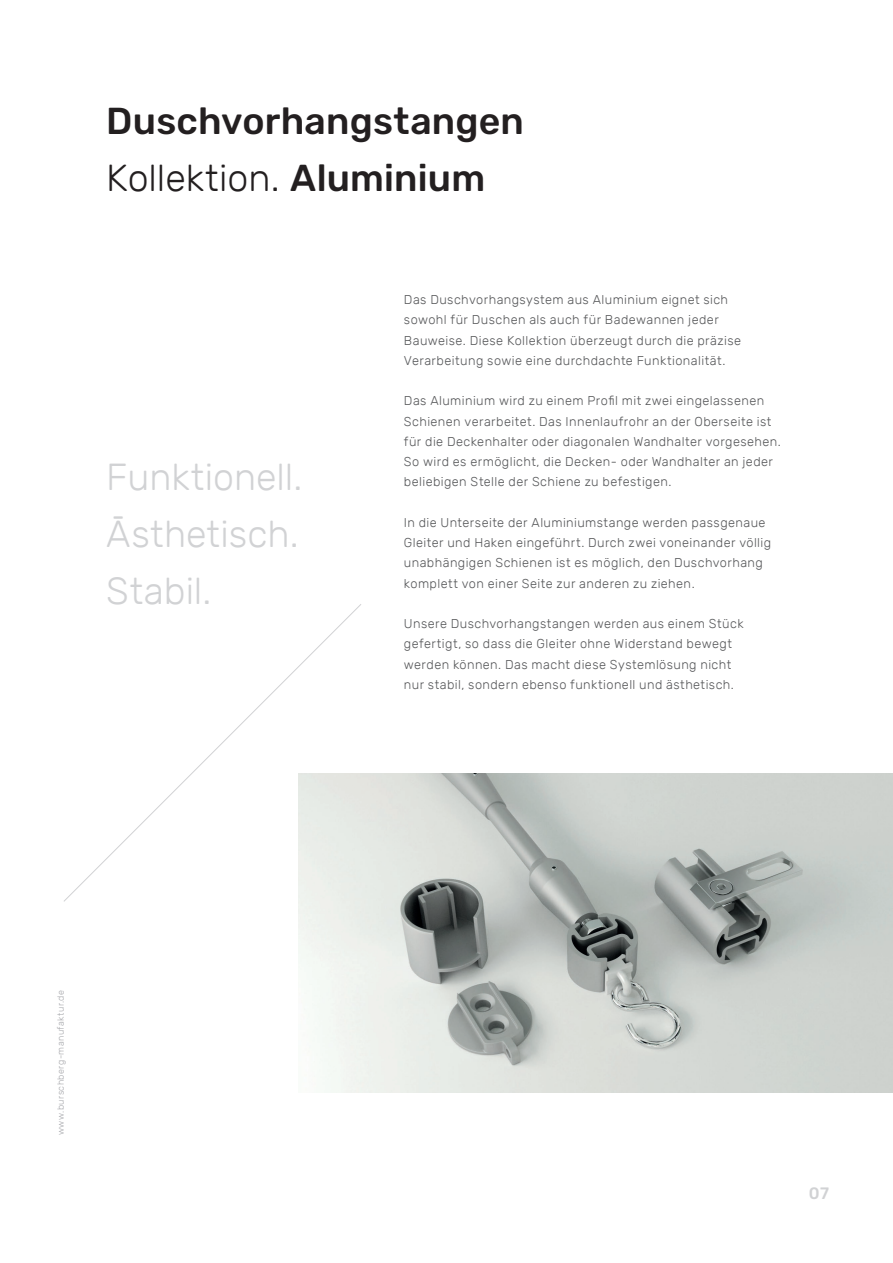
<style>
.page{position:relative;width:893px;height:1263px;background:#fff}
.page>*{position:absolute;margin:0;border:0;box-sizing:border-box;transform-origin:0 0}
.t1{font:300 37.5px "Rubik";color:#d1d2d4}
.t2{font:300 37.5px "Rubik";color:#231f20}
.t3{font:500 37.5px "Rubik";letter-spacing:.005em;color:#231f20}
.t4{font:500 16.5px "Rubik";color:#d1d2d4}
.t5{font:300 12.75px/20.2px "Rubik";letter-spacing:.03em;color:#57585a}
.t6{font:300 9px "Rubik";letter-spacing:.045em;color:#a8a9ad}
.s1{font-weight:500}
</style>
<div class="page">
<img style="left:298px;top:774px;width:595px;height:319px">
<svg style="left:64px;top:604px;width:298px;height:298px"></svg>
<p class="t3" style="left:106px;top:100px;width:419px">Duschvorhangstangen</p>
<p class="t2" style="left:106px;top:157px;width:380px">Kollektion. <span class="s1">Aluminium</span></p>
<p class="t1" style="left:106px;top:456px;width:198px">Funktionell.</p>
<p class="t1" style="left:106px;top:513px;width:194px">Āsthetisch.</p>
<p class="t1" style="left:106px;top:570px;width:107px">Stabil.</p>
<p class="t5" style="left:404px;top:290px;width:339px">Das Duschvorhangsystem aus Aluminium eignet sich sowohl für Duschen als auch für Badewannen jeder Bauweise. Diese Kollektion überzeugt durch die präzise Verarbeitung sowie eine durchdachte Funktionalität.</p>
<p class="t5" style="left:404px;top:391px;width:379px">Das Aluminium wird zu einem Profil mit zwei eingelassenen Schienen verarbeitet. Das Innenlaufrohr an der Oberseite ist für die Deckenhalter oder diagonalen Wandhalter vorgesehen.<br>So wird es ermöglicht, die Decken- oder Wandhalter an jeder beliebigen Stelle der Schiene zu befestigen.</p>
<p class="t5" style="left:404px;top:513px;width:369px">In die Unterseite der Aluminiumstange werden passgenaue Gleiter und Haken eingeführt. Durch zwei voneinander völlig unabhängigen Schienen ist es möglich, den Duschvorhang komplett von einer Seite zur anderen zu ziehen.</p>
<p class="t5" style="left:404px;top:614px;width:341px">Unsere Duschvorhangstangen werden aus einem Stück</p>
<p class="t5" style="left:404px;top:634px;width:332px">gefertigt, so dass die Gleiter ohne Widerstand bewegt werden können. Das macht diese Systemlösung nicht nur stabil, sondern ebenso funktionell und ästhetisch.</p>
<p class="t6" style="left:56px;top:1135px;width:147px;rotate:-90deg">www.burschberg-manufaktur.de</p>
<p class="t4" style="left:809px;top:1184px;width:22px">07</p>
</div>
